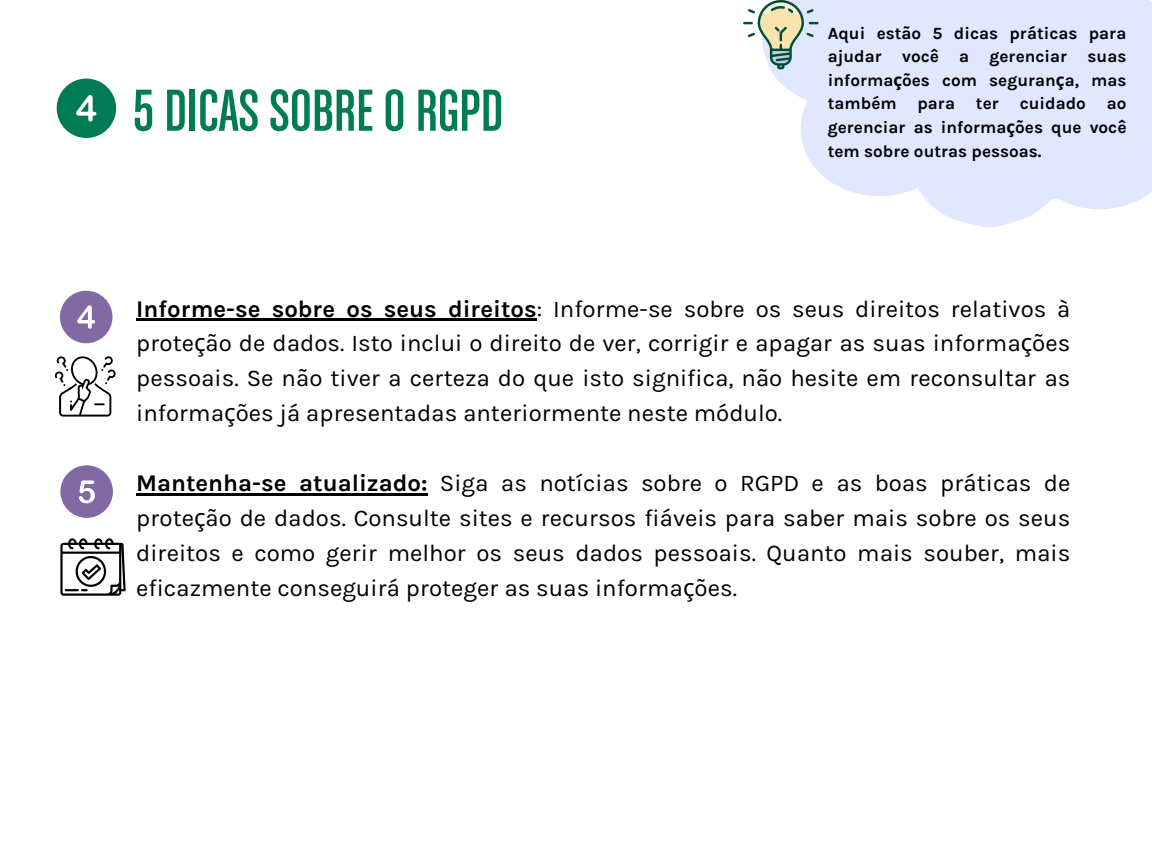
<style>
.page{position:relative;width:1152px;height:864px;background:#fff}
.page>*{position:absolute;margin:0;border:0;box-sizing:border-box;transform-origin:0 0}
.t1{font:63px "Chalet Comprime Cologne Eighty";color:#007b54}
.t2{font:24px/34.8px "Karla";color:#000;text-align:justify}
.t3{font:700 17.1px/23.7px "Karla";color:#000;text-align:justify}
.s1{font-family:"Noto Sans"}
.s2{font-weight:700}
</style>
<div class="page">
<div style="left:60px;top:291px;width:52px;height:52px;background:#8169a3;border-radius:50%"></div>
<svg style="left:77px;top:305px;width:18px;height:24px"></svg>
<div style="left:60px;top:465px;width:53px;height:53px;background:#8169a3;border-radius:50%"></div>
<svg style="left:79px;top:480px;width:16px;height:23px"></svg>
<hr style="left:136px;top:319px;width:136px;height:2px;background:#000">
<hr style="left:272px;top:319px;width:265px;height:2px;background:#000">
<hr style="left:136px;top:493px;width:292px;height:2px;background:#000">
<svg style="left:55px;top:356px;width:61px;height:61px"></svg>
<svg style="left:60px;top:538px;width:66px;height:58px"></svg>
<div style="left:57px;top:79px;width:59px;height:59px;background:#007b54;border-radius:50%"></div>
<svg style="left:76px;top:95px;width:20px;height:27px"></svg>
<svg style="left:770px;top:0;width:382px;height:227px;fill:#e1e7ff"></svg>
<svg style="left:743px;top:0;width:75px;height:69px"></svg>
<p class="t1" style="left:133px;top:87px;width:372px">5 DICAS SOBRE O RGPD</p>
<p class="t3" style="left:828px;top:21px;width:300px">Aqui estão 5 dicas práticas para ajudar você a gerenciar suas informa<span class="s1">ç</span>ões com seguran<span class="s1">ç</span>a, mas também para ter cuidado ao gerenciar as informa<span class="s1">ç</span>ões que você tem sobre outras pessoas.</p>
<p class="t2" style="left:136px;top:291px;width:936px"><span class="s2">Informe-se sobre os seus direitos</span>: Informe-se sobre os seus direitos relativos à prote<span class="s1">ç</span>ão de dados. Isto inclui o direito de ver, corrigir e apagar as suas informa<span class="s1">ç</span>ões pessoais. Se não tiver a certeza do que isto significa, não hesite em reconsultar as informa<span class="s1">ç</span>ões já apresentadas anteriormente neste módulo.</p>
<p class="t2" style="left:136px;top:466px;width:936px"><span class="s2">Mantenha-se atualizado:</span> Siga as notícias sobre o RGPD e as boas práticas de prote<span class="s1">ç</span>ão de dados. Consulte sites e recursos fiáveis para saber mais sobre os seus direitos e como gerir melhor os seus dados pessoais. Quanto mais souber, mais eficazmente conseguirá proteger as suas informa<span class="s1">ç</span>ões.</p>
</div>
